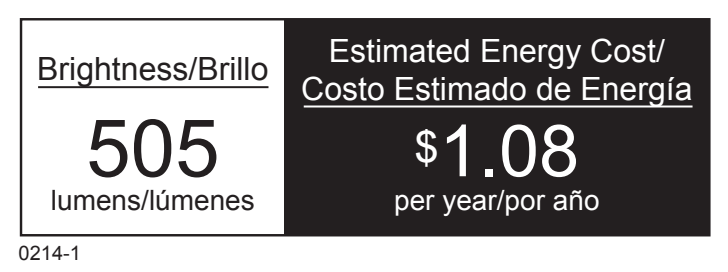
<style>
.page{position:relative;width:728px;height:272px;background:#fff}
.page>*{position:absolute;margin:0;border:0;box-sizing:border-box;transform-origin:0 0}
.t1{font:80px "Arial";color:#231f20}
.t2{font:72px "Arial";color:#fff}
.t3{font:32px/38.4px "Arial";color:#fff;text-align:center}
.t4{font:32px "Arial";color:#231f20}
.t5{font:28px "Arial";color:#fff}
.t6{font:28px "Arial";color:#231f20}
.t7{font:20px "Arial";color:#231f20}
</style>
<div class="page">
<div style="left:20px;top:18px;width:691px;height:218px;border:2px solid #231f20"></div>
<div style="left:285px;top:19px;width:424px;height:216px;background:#231f20"></div>
<hr style="left:304px;top:106px;width:389px;height:2px;background:#fff">
<hr style="left:38px;top:86px;width:230px;height:2px;background:#231f20">
<p class="t4" style="left:37px;top:48px;width:233px">Brightness/Brillo</p>
<h1 class="t1" style="left:86px;top:96px;width:135px">505</h1>
<p class="t6" style="left:51px;top:182px;width:205px">lumens/lúmenes</p>
<p class="t7" style="left:19px;top:239px;width:64px">0214-1</p>
<p class="t3" style="left:301px;top:32px;width:393px">Estimated Energy Cost/<br>Costo Estimado de Energía</p>
<h2 class="t2" style="left:415px;top:104px;width:166px"><sup>$</sup>1.08</h2>
<p class="t5" style="left:394px;top:182px;width:207px">per year/por año</p>
</div>
